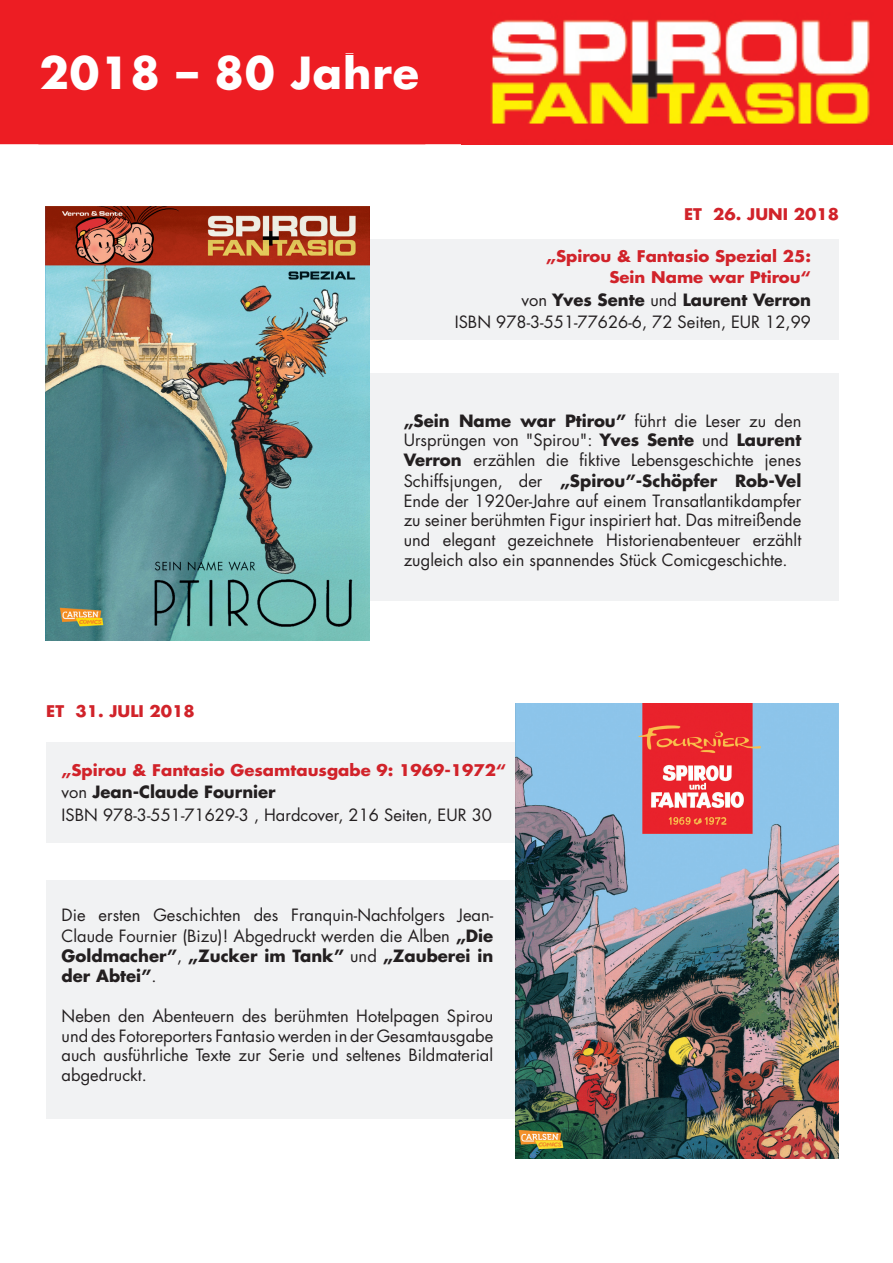
<style>
.page{position:relative;width:893px;height:1263px;background:#fff}
.page>*{position:absolute;margin:0;border:0;box-sizing:border-box;transform-origin:0 0}
.t1{font:700 43.05px "Futura";letter-spacing:.02em;color:#fff}
.t2{font:16.5px/20px "Futura";color:#231f20;text-align:justify}
.t3{font:700 16.5px "Futura";color:#231f20}
.t4{font:700 15.6px "Futura";color:#d1232a;scale:1.05 1}
.s1{font-weight:400}
.s2{font-weight:700}
</style>
<div class="page">
<div style="left:0;top:0;width:461px;height:144px;background:#ed1d23"></div>
<div style="left:47px;top:742px;width:755px;height:101px;background:#f0f1f2"></div>
<div style="left:252px;top:373px;width:587px;height:227px;background:#f0f1f2"></div>
<div style="left:84px;top:240px;width:755px;height:100px;background:#f0f1f2"></div>
<img style="left:46px;top:207px;width:323px;height:433px">
<img style="left:461px;top:0;width:432px;height:144px">
<div style="left:39px;top:54px;width:386px;height:90px;background:#ed1d23"></div>
<div style="left:46px;top:880px;width:793px;height:239px;background:#f0f1f2"></div>
<img style="left:516px;top:704px;width:323px;height:455px">
<p class="t1" style="left:39px;top:43px;width:381px">2018 – 80 Jahre</p>
<p class="t4" style="left:684px;top:203px;width:149px">ET 26. JUNI 2018</p>
<p class="t4" style="left:546px;top:246px;width:254px">„Spirou &amp; Fantasio Spezial 25:</p>
<p class="t4" style="left:609px;top:267px;width:193px">Sein Name war Ptirou“</p>
<p class="t3" style="left:522px;top:288px;width:291px"><span class="s1">von</span> Yves Sente <span class="s1">und</span> Laurent Verron</p>
<p class="t2" style="left:455px;top:312px;width:358px">ISBN 978-3-551-77626-6, 72 Seiten, EUR 12,99</p>
<p class="t4" style="left:46px;top:700px;width:143px">ET 31. JULI 2018</p>
<p class="t2" style="left:404px;top:410px;width:399px"><span class="s2">„Sein Name war Ptirou”</span> führt die Leser zu den Ursprüngen von "Spirou": <span class="s2">Yves Sente</span> und <span class="s2">Laurent Verron</span> erzählen die fiktive Lebensgeschichte jenes Schiffsjungen, der <span class="s2">„Spirou”-Schöpfer Rob-Vel </span>Ende der 1920er-Jahre auf einem Transatlantikdampfer zu seiner berühmten Figur inspiriert hat. Das mitreißende und elegant gezeichnete Historienabenteuer erzählt zugleich also ein spannendes Stück Comicgeschichte.</p>
<p class="t4" style="left:62px;top:759px;width:425px">„Spirou &amp; Fantasio Gesamtausgabe 9: 1969-1972“</p>
<p class="t3" style="left:62px;top:780px;width:216px"><span class="s1">von</span> Jean-Claude Fournier</p>
<p class="t2" style="left:62px;top:804px;width:432px">ISBN 978-3-551-71629-3 , Hardcover, 216 Seiten, EUR 30</p>
<p class="t2" style="left:62px;top:905px;width:433px">Die ersten Geschichten des Franquin-Nachfolgers Jean-Claude Fournier (Bizu)! Abgedruckt werden die Alben <span class="s2">„Die Goldmacher”</span>, <span class="s2">„Zucker im Tank”</span> und <span class="s2">„Zauberei in der Abtei”</span>.</p>
<p class="t2" style="left:62px;top:1006px;width:433px">Neben den Abenteuern des berühmten Hotelpagen Spirou und des Fotoreporters Fantasio werden in der Gesamtausgabe auch ausführliche Texte zur Serie und seltenes Bildmaterial abgedruckt.</p>
</div>
